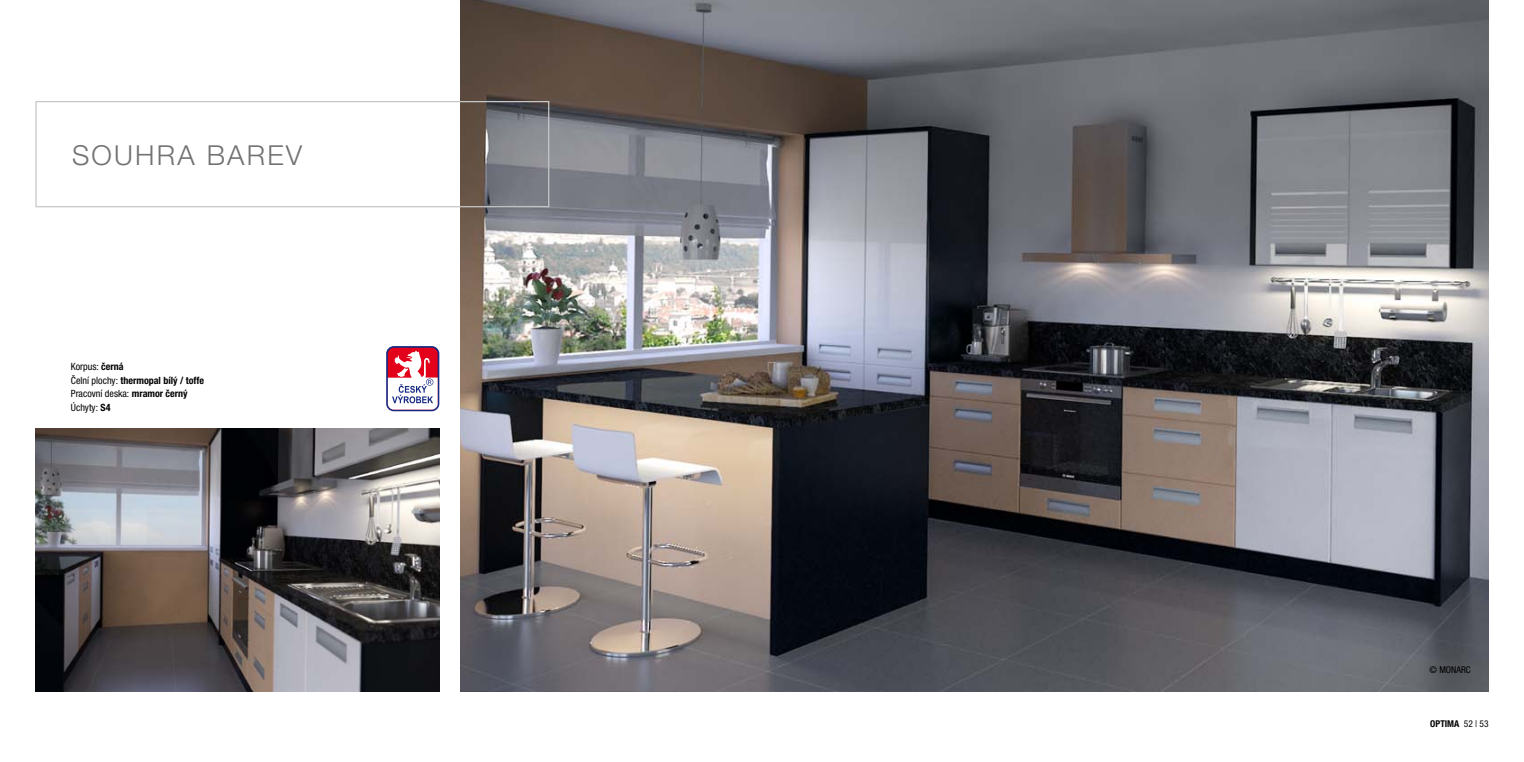
<style>
.page{position:relative;width:1524px;height:762px;background:#fff}
.page>*{position:absolute;margin:0;border:0;box-sizing:border-box;transform-origin:0 0}
.t1{font:27.5px "Helvetica Neue Light CE";letter-spacing:.08em;color:#707172}
.t2{font:10px/13.8px "Helvetica Neue Cond CE";color:#000}
.t3{font:700 9.38px "Helvetica Neue Cond CE";color:#000}
.t4{font:9.38px "Helvetica Neue Cond CE";color:#000}
.s1{font-weight:700}
.s2{font-weight:400}
</style>
<div class="page">
<svg style="left:386px;top:346px;width:53px;height:65px"></svg>
<div style="left:388px;top:348px;width:50px;height:61px;background:#e2001a;border-radius:6px"></div>
<svg style="left:388px;top:351px;width:50px;height:59px"></svg>
<img style="left:461px;top:0;width:1027px;height:691px">
<img style="left:35px;top:429px;width:404px;height:262px">
<div style="left:35px;top:101px;width:514px;height:106px;border:1px solid #c6c7c8"></div>
<h1 class="t1" style="left:72px;top:139px;width:232px">SOUHRA BAREV</h1>
<p class="t2" style="left:71px;top:359px;width:135px">Korpus: <span class="s1">černá<br></span>Čelní plochy: <span class="s1">thermopal bílý / toffe<br></span>Pracovní deska: <span class="s1">mramor černý<br></span>Úchyty: <span class="s1">S4</span></p>
<p class="t4" style="left:1429px;top:665px;width:43px">© MONARC</p>
<p class="t3" style="left:1430px;top:718px;width:60px">OPTIMA <span class="s2">52 | 53</span></p>
</div>
